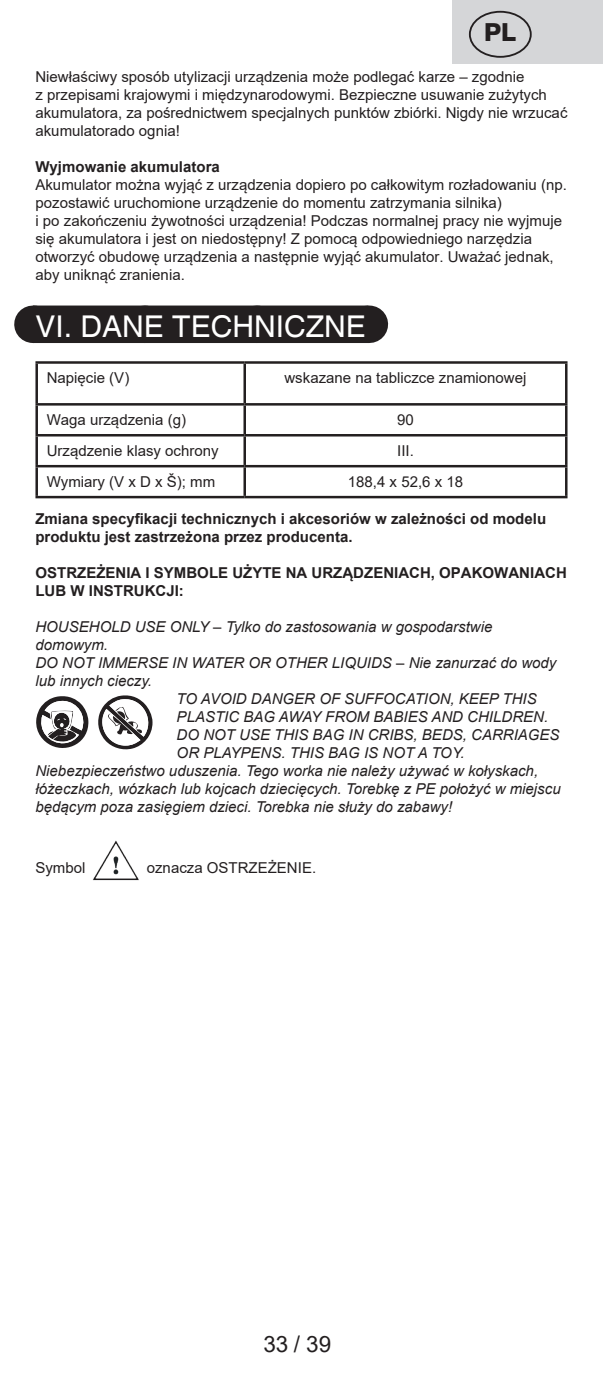
<style>
.page{position:relative;width:603px;height:1382px;background:#fff}
.page>*{position:absolute;margin:0;border:0;box-sizing:border-box;transform-origin:0 0}
.Grafický_nadpis_ETA{font:30px "Helvetica";color:#fff}
.t1{font:800 25px "Helvetica Neue OT";color:#231f20}
.t2{font:22.5px "Arial";color:#231f20}
.Normální{font:15px/18px "Arial";color:#231f20}
.text{font:italic 15px/18px "Arial";color:#231f20}
._3_Text{font:700 15px/18px "Arial";color:#231f20}
.Normální-2{font:700 15px "Arial";color:#231f20}
</style>
<div class="page">
<div style="left:451px;top:0;width:151px;height:63px;background:#d5d6d8"></div>
<div style="left:468px;top:11px;width:63px;height:47px;border:2px solid #231f20;border-radius:50%"></div>
<div style="left:33px;top:306px;width:335px;height:37px;background:#231f20"></div>
<hr style="left:368px;top:306px;width:1px;height:37px;background:#231f20">
<hr style="left:35px;top:361px;width:209px;height:3px;background:#231f20">
<hr style="left:35px;top:364px;width:3px;height:39px;background:#231f20">
<hr style="left:244px;top:361px;width:323px;height:3px;background:#231f20">
<hr style="left:243px;top:364px;width:3px;height:39px;background:#231f20">
<hr style="left:564px;top:364px;width:3px;height:39px;background:#231f20">
<hr style="left:35px;top:403px;width:209px;height:3px;background:#231f20">
<hr style="left:35px;top:406px;width:3px;height:28px;background:#231f20">
<hr style="left:244px;top:403px;width:323px;height:3px;background:#231f20">
<hr style="left:243px;top:406px;width:3px;height:28px;background:#231f20">
<hr style="left:564px;top:406px;width:3px;height:28px;background:#231f20">
<hr style="left:35px;top:434px;width:209px;height:2px;background:#231f20">
<hr style="left:35px;top:436px;width:3px;height:29px;background:#231f20">
<hr style="left:244px;top:434px;width:323px;height:2px;background:#231f20">
<hr style="left:243px;top:436px;width:3px;height:29px;background:#231f20">
<hr style="left:564px;top:436px;width:3px;height:29px;background:#231f20">
<hr style="left:35px;top:465px;width:209px;height:2px;background:#231f20">
<hr style="left:35px;top:467px;width:3px;height:29px;background:#231f20">
<hr style="left:244px;top:465px;width:323px;height:2px;background:#231f20">
<hr style="left:243px;top:467px;width:3px;height:29px;background:#231f20">
<hr style="left:564px;top:467px;width:3px;height:29px;background:#231f20">
<hr style="left:35px;top:496px;width:209px;height:2px;background:#231f20">
<hr style="left:244px;top:496px;width:323px;height:2px;background:#231f20">
<svg style="left:98px;top:695px;width:55px;height:55px"></svg>
<svg style="left:36px;top:696px;width:53px;height:52px"></svg>
<img style="left:93px;top:840px;width:46px;height:41px">
<h2 class="t1" style="left:484px;top:17px;width:34px">PL</h2>
<p class="Normální" style="left:35px;top:67px;width:533px">Niewłaściwy sposób utylizacji urządzenia może podlegać karze – zgodnie<br>z przepisami krajowymi i międzynarodowymi. Bezpieczne usuwanie zużytych akumulatora, za pośrednictwem specjalnych punktów zbiórki. Nigdy nie wrzucać akumulatorado ognia!</p>
<p class="Normální-2" style="left:35px;top:156px;width:186px">Wyjmowanie akumulatora</p>
<p class="Normální" style="left:35px;top:175px;width:533px">Akumulator można wyjąć z urządzenia dopiero po całkowitym rozładowaniu (np. pozostawić uruchomione urządzenie do momentu zatrzymania silnika)<br>i po zakończeniu żywotności urządzenia! Podczas normalnej pracy nie wyjmuje się akumulatora i jest on niedostępny! Z pomocą odpowiedniego narzędzia otworzyć obudowę urządzenia a następnie wyjąć akumulator. Uważać jednak, aby uniknąć zranienia.</p>
<p class="Grafický_nadpis_ETA" style="left:35px;top:309px;width:332px">VI. DANE TECHNICZNE</p>
<p class="Normální" style="left:47px;top:369px;width:84px">Napięcie (V)</p>
<p class="Normální" style="left:284px;top:369px;width:243px">wskazane na tabliczce znamionowej</p>
<p class="Normální" style="left:47px;top:411px;width:141px">Waga urządzenia (g)</p>
<p class="Normální" style="left:397px;top:411px;width:18px">90</p>
<p class="Normální" style="left:47px;top:442px;width:173px">Urządzenie klasy ochrony</p>
<p class="Normální" style="left:397px;top:442px;width:18px">III.</p>
<p class="Normální" style="left:47px;top:473px;width:170px">Wymiary (V x D x Š); mm</p>
<p class="Normální" style="left:348px;top:473px;width:117px">188,4 x 52,6 x 18</p>
<p class="_3_Text" style="left:35px;top:510px;width:512px">Zmiana specyfikacji technicznych i akcesoriów w zależności od modelu produktu jest zastrzeżona przez producenta.</p>
<p class="_3_Text" style="left:35px;top:564px;width:532px">OSTRZEŻENIA I SYMBOLE UŻYTE NA URZĄDZENIACH, OPAKOWANIACH<br>LUB W INSTRUKCJI:</p>
<p class="text" style="left:35px;top:618px;width:458px">HOUSEHOLD USE ONLY – Tylko do zastosowania w gospodarstwie domowym.</p>
<p class="text" style="left:35px;top:654px;width:522px">DO NOT IMMERSE IN WATER OR OTHER LIQUIDS – Nie zanurzać do wody lub innych cieczy.</p>
<p class="text" style="left:176px;top:690px;width:384px">TO AVOID DANGER OF SUFFOCATION, KEEP THIS PLASTIC BAG AWAY FROM BABIES AND CHILDREN.<br>DO NOT USE THIS BAG IN CRIBS, BEDS, CARRIAGES OR PLAYPENS. THIS BAG IS NOT A TOY.</p>
<p class="text" style="left:35px;top:762px;width:526px">Niebezpieczeństwo uduszenia. Tego worka nie należy używać w kołyskach, łóżeczkach, wózkach lub kojcach dziecięcych. Torebkę z PE położyć w miejscu będącym poza zasięgiem dzieci. Torebka nie służy do zabawy!</p>
<p class="Normální" style="left:35px;top:859px;width:52px">Symbol</p>
<p class="Normální" style="left:147px;top:859px;width:171px">oznacza OSTRZEŻENIE.</p>
<h3 class="t2" style="left:263px;top:1329px;width:69px">33 / 39</h3>
</div>
